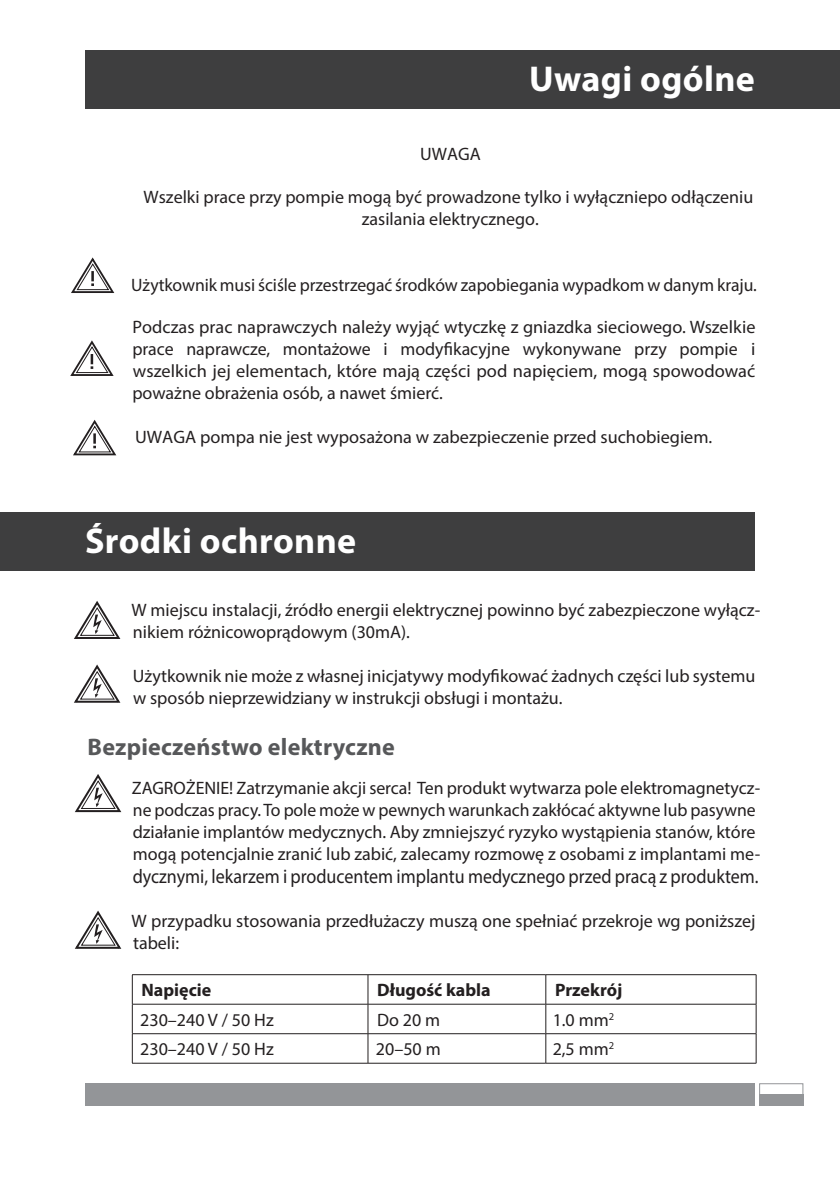
<style>
.page{position:relative;width:840px;height:1191px;background:#fff}
.page>*{position:absolute;margin:0;border:0;box-sizing:border-box;transform-origin:0 0}
.t1{font:700 36px "Myriad Pro";letter-spacing:.01em;color:#fff}
.t2{font:700 24px "Myriad Pro";letter-spacing:.01em;color:#57585a}
.t3{font:19.8px "Myriad Pro";color:#231f20;scale:.91 1}
.t4{font:18px/22px "Myriad Pro";color:#231f20}
.t5{font:18px/22px "Myriad Pro";color:#242021;text-align:center}
.t6{font:700 18px "Myriad Pro";color:#231f20}
</style>
<div class="page">
<div style="left:85px;top:1083px;width:669px;height:23px;background:#939598"></div>
<div style="left:758px;top:1083px;width:45px;height:23px;border:1px solid #939598"></div>
<div style="left:758px;top:1094px;width:44px;height:12px;background:#939598"></div>
<div style="left:85px;top:51px;width:754px;height:58px;background:#3e3e3f"></div>
<svg style="left:71px;top:257px;width:44px;height:36px"></svg>
<svg style="left:70px;top:340px;width:44px;height:36px"></svg>
<svg style="left:73px;top:420px;width:44px;height:36px"></svg>
<div style="left:0;top:512px;width:754px;height:59px;background:#3e3e3f"></div>
<hr style="left:132px;top:974px;width:236px;height:1px;background:#231f20">
<hr style="left:368px;top:974px;width:177px;height:1px;background:#231f20">
<hr style="left:545px;top:974px;width:211px;height:1px;background:#231f20">
<hr style="left:132px;top:1003px;width:236px;height:1px;background:#231f20">
<hr style="left:368px;top:1003px;width:177px;height:1px;background:#231f20">
<hr style="left:545px;top:1003px;width:211px;height:1px;background:#231f20">
<hr style="left:132px;top:1033px;width:236px;height:1px;background:#231f20">
<svg style="left:132px;top:975px;width:1px;height:87px"></svg>
<hr style="left:368px;top:1033px;width:177px;height:1px;background:#231f20">
<svg style="left:367px;top:975px;width:1px;height:87px"></svg>
<hr style="left:545px;top:1033px;width:211px;height:1px;background:#231f20">
<svg style="left:545px;top:975px;width:1px;height:87px"></svg>
<svg style="left:755px;top:975px;width:1px;height:87px"></svg>
<hr style="left:132px;top:1062px;width:236px;height:1px;background:#231f20">
<hr style="left:368px;top:1062px;width:177px;height:1px;background:#231f20">
<hr style="left:545px;top:1062px;width:211px;height:1px;background:#231f20">
<svg style="left:74px;top:601px;width:47px;height:38px"></svg>
<svg style="left:74px;top:664px;width:47px;height:39px"></svg>
<svg style="left:75px;top:774px;width:47px;height:39px"></svg>
<svg style="left:75px;top:910px;width:47px;height:39px"></svg>
<h1 class="t1" style="left:529px;top:55px;width:227px">Uwagi ogólne</h1>
<p class="t5" style="left:420px;top:142px;width:62px">UWAGA</p>
<p class="t5" style="left:143px;top:186px;width:611px">Wszelki prace przy pompie mogą być prowadzone tylko i wyłączniepo odłączeniu zasilania elektrycznego.</p>
<p class="t5" style="left:131px;top:274px;width:626px">Użytkownik musi ściśle przestrzegać środków zapobiegania wypadkom w danym kraju.</p>
<p class="t5" style="left:132px;top:315px;width:624px;text-align:justify">Podczas prac naprawczych należy wyjąć wtyczkę z gniazdka sieciowego. Wszelkie prace naprawcze, montażowe i modyfikacyjne wykonywane przy pompie i wszelkich jej elementach, które mają części pod napięciem, mogą spowodować poważne obrażenia osób, a nawet śmierć.</p>
<p class="t5" style="left:135px;top:425px;width:578px">UWAGA pompa nie jest wyposażona w zabezpieczenie przed suchobiegiem.</p>
<h1 class="t1" style="left:85px;top:517px;width:272px">Środki ochronne</h1>
<p class="t4" style="left:131px;top:599px;width:630px">W miejscu instalacji, źródło energii elektrycznej powinno być zabezpieczone wyłącz&shy;nikiem różnicowoprądowym (30mA).</p>
<p class="t4" style="left:133px;top:665px;width:623px">Użytkownik nie może z własnej inicjatywy modyfikować żadnych części lub systemu w sposób nieprzewidziany w instrukcji obsługi i montażu.</p>
<h2 class="t2" style="left:87px;top:731px;width:309px">Bezpieczeństwo elektryczne</h2>
<p class="t4" style="left:132px;top:776px;width:629px">ZAGROŻENIE! Zatrzymanie akcji serca! Ten produkt wytwarza pole elektromagnetycz&shy;ne podczas pracy. To pole może w pewnych warunkach zakłócać aktywne lub pasywne działanie implantów medycznych. Aby zmniejszyć ryzyko wystąpienia stanów, które mogą potencjalnie zranić lub zabić, zalecamy rozmowę z osobami z implantami me-</p>
<p class="t3" style="left:133px;top:864px;width:689px">dycznymi, lekarzem i producentem implantu medycznego przed pracą z produktem.</p>
<p class="t4" style="left:131px;top:910px;width:625px">W przypadku stosowania przedłużaczy muszą one spełniać przekroje wg poniższej tabeli:</p>
<p class="t6" style="left:141px;top:978px;width:71px">Napięcie</p>
<p class="t6" style="left:377px;top:978px;width:115px">Długość kabla</p>
<p class="t6" style="left:554px;top:978px;width:69px">Przekrój</p>
<p class="t4" style="left:140px;top:1008px;width:135px">230–240 V / 50 Hz</p>
<p class="t4" style="left:377px;top:1008px;width:65px">Do 20 m</p>
<p class="t4" style="left:552px;top:1008px;width:63px">1.0 mm<sup>2</sup></p>
<p class="t4" style="left:140px;top:1038px;width:135px">230–240 V / 50 Hz</p>
<p class="t4" style="left:375px;top:1038px;width:66px">20–50 m</p>
<p class="t5" style="left:552px;top:1038px;width:63px">2,5 mm<sup>2</sup></p>
</div>
